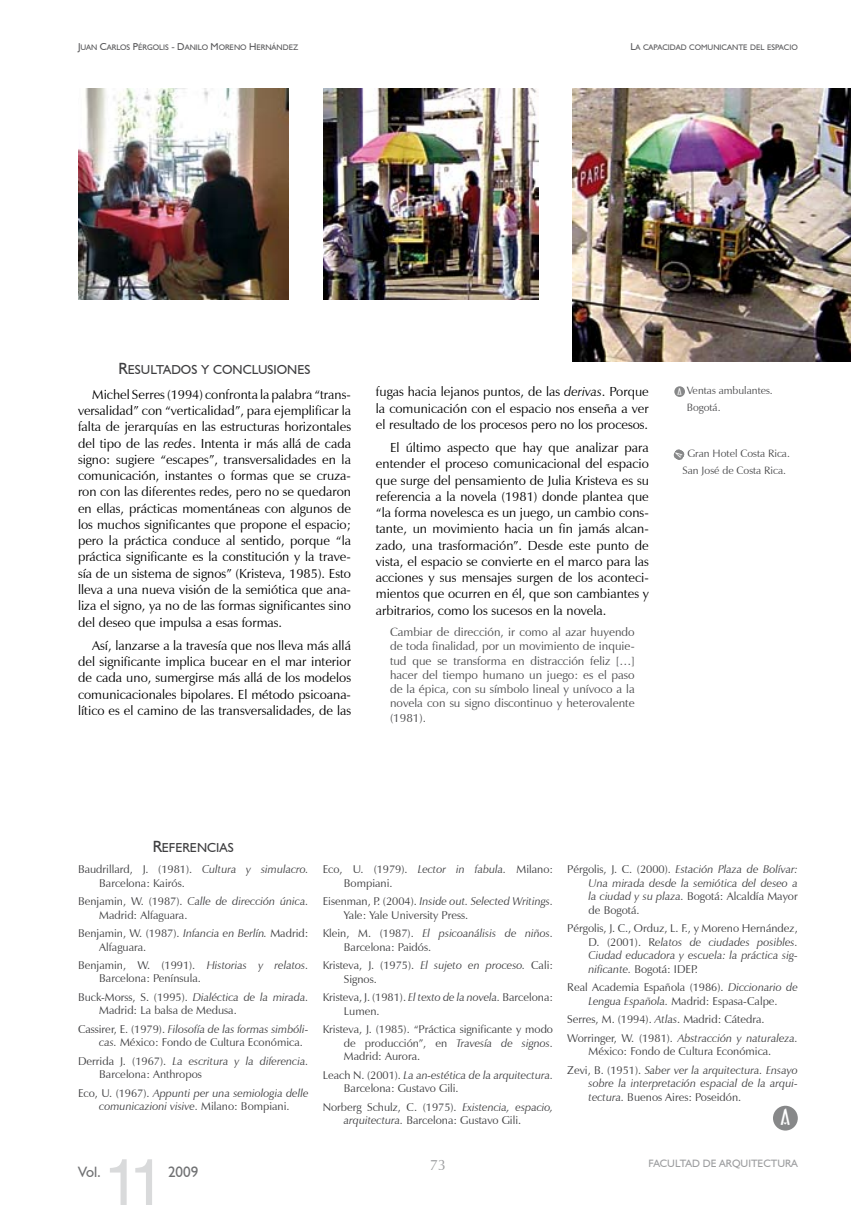
<style>
.page{position:relative;width:851px;height:1205px;background:#fff}
.page>*{position:absolute;margin:0;border:0;box-sizing:border-box;transform-origin:0 0}
.t1{font:65px "Helvetica";color:#d9dadb}
.t2{font:21px "Architecture Plain";color:#fff;scale:1.24 1}
.t3{font:15px "Humanist 521 BT";color:#707173}
.t4{font:15px "Zapf Humanist 601 BT";color:#9c9d9f}
.t5{font:13.12px/16.2px "Zapf Humanist 601 BT";color:#000;text-align:justify}
.t6{font:13px "Humanist 521 BT";color:#3e3e40}
.t7{font:11.88px/14.2px "Zapf Humanist 601 BT";color:#4b4b4d;text-align:justify}
.t8{font:11.25px/13.5px "Zapf Humanist 601 BT";color:#3e3e40}
.t9{font:italic 11.25px/13.5px "Zapf Humanist 601 BT";color:#3e3e40;text-align:justify}
.t10{font:10.62px/16.2px "Zapf Humanist 601 BT";color:#4b4b4d}
.t11{font:10.62px "Humanist 521 BT";color:#9c9d9f}
.t12{font:9px "Architecture Plain";color:#fff;scale:1.24 1}
.t13{font:8px "Humanist 521 BT";color:#58585a}
.s1{font-size:10px}
.s2{font-size:16.25px}
.s3{font-style:italic}
.s4{font-style:normal}
</style>
<div class="page">
<img style="left:323px;top:89px;width:215px;height:210px">
<img style="left:572px;top:89px;width:278px;height:272px">
<div style="left:772px;top:1106px;width:25px;height:24px;background:#878889;border-radius:50%"></div>
<div style="left:674px;top:386px;width:11px;height:11px;background:#878889;border-radius:50%"></div>
<img style="left:78px;top:89px;width:211px;height:210px">
<svg style="left:673px;top:449px;width:12px;height:11px"></svg>
<p class="t13" style="left:78px;top:42px;width:222px"><span class="s1">J</span>UAN <span class="s1">C</span>ARLOS <span class="s1">P</span>ÉRGOLIS <span class="s1">- D</span>ANILO <span class="s1">M</span>ORENO <span class="s1">H</span> ERNÁNDEZ</p>
<p class="t13" style="left:630px;top:42px;width:169px"><span class="s1">L</span>A CAPACIDAD COMUNICANTE DEL ESPACIO</p>
<p class="t6" style="left:119px;top:361px;width:193px"><span class="s2">R</span>ESULTADOS Y CONCLUSIONES</p>
<p class="t5" style="left:78px;top:386px;width:274px;text-indent:14px">Michel Serres (1 994) confronta la palabra “trans&shy;versalidad” con “verticalidad”, para ejemplificar la falta de jerarquías en las estructuras horizontales del tipo de las <span class="s3">redes</span>. Intenta ir más allá de cada signo: sugiere “escapes”, transversalidades en la comunicación, instantes o formas que se cruza&shy;ron con las diferentes redes, pero no se quedaron en ellas, prácticas momentáneas con algunos de los muchos significantes que propone el espacio; pero la práctica conduce al sentido, porque “la práctica significante es la constitución y la trave&shy;sía de un sistema de signos” (Kristeva, 1 985). Esto lleva a una nueva visión de la semiótica que ana&shy;liza el signo, ya no de las formas significantes sino del deseo que impulsa a esas formas.</p>
<p class="t5" style="left:78px;top:637px;width:274px;text-indent:14px">Así, lanzarse a la travesía que nos lleva más allá del significante implica bucear en el mar interior de cada uno, sumergirse más allá de los modelos comunicacionales bipolares. El método psicoana&shy;lítico es el camino de las transversalidades, de las</p>
<p class="t5" style="left:376px;top:384px;width:274px">fugas hacia lejanos puntos, de las <span class="s3">derivas</span>. Porque la comunicación con el espacio nos enseña a ver el resultado de los procesos pero no los procesos.</p>
<p class="t5" style="left:376px;top:439px;width:274px;text-indent:14px">El último aspecto que hay que analizar para entender el proceso comunicacional del espacio que surge del pensamiento de Julia Kristeva es su referencia a la novela (1 981 ) donde plantea que “la forma novelesca es un juego, un cambio cons&shy;tante, un movimiento hacia un fin jamás alcan&shy;zado, una trasformación”. Desde este punto de vista, el espacio se convierte en el marco para las acciones y sus mensajes surgen de los aconteci&shy;mientos que ocurren en él, que son cambiantes y arbitrarios, como los sucesos en la novela.</p>
<p class="t7" style="left:390px;top:625px;width:246px">Cambiar de dirección, ir como al azar huyendo de toda finalidad, por un movimiento de inquie&shy;tud que se transforma en distracción feliz […] hacer del tiempo humano un juego: es el paso de la épica, con su símbolo lineal y unívoco a la novela con su signo discontinuo y heterovalente (1 981 ).</p>
<p class="t10" style="left:686px;top:383px;width:88px">Ventas ambulantes.<br>Bogotá.</p>
<p class="t12" style="left:677px;top:386px;width:5px">A</p>
<p class="t10" style="left:682px;top:446px;width:109px;text-align:center">Gran Hotel Costa Rica.<br>San José de Costa Rica.</p>
<p class="t6" style="left:153px;top:839px;width:83px"><span class="s2">R</span>EFERENCIAS</p>
<p class="t8" style="left:99px;top:862px;width:211px;text-indent:-21px">Baudrillard, J. (1 981 ). <span class="s3">Cultura y simulacro.<br></span>Barcelona: Kairós.</p>
<p class="t8" style="left:99px;top:894px;width:211px;text-indent:-21px">Benjamin, W. (1 987). <span class="s3">Calle de dirección única.<br></span>Madrid: Alfaguara.</p>
<p class="t8" style="left:99px;top:926px;width:211px;text-indent:-21px">Benjamin, W. (1 987). <span class="s3">Infancia en Berlín.</span> Madrid:<br>Alfaguara.</p>
<p class="t8" style="left:99px;top:958px;width:211px;text-indent:-21px">Benjamin, W. (1 991 ). <span class="s3">Historias y relatos.<br></span>Barcelona: Península.</p>
<p class="t8" style="left:99px;top:990px;width:211px;text-indent:-21px">Buck-Morss, S. (1 995). <span class="s3">Dialéctica de la mirada.<br></span>Madrid: La balsa de Medusa.</p>
<p class="t8" style="left:99px;top:1022px;width:211px;text-indent:-21px">Cassirer, E. (1 979). <span class="s3">Filosofía de las formas simbóli&shy;cas.</span> México: Fondo de Cultura Económica.</p>
<p class="t8" style="left:99px;top:1054px;width:211px;text-indent:-21px">Derrida J. (1 967). <span class="s3">La escritura y la diferencia.<br></span>Barcelona: Anthropos</p>
<p class="t9" style="left:78px;top:1086px;width:232px;text-align:center"><span class="s4">Eco, U. (1 967).</span> Appunti per una semiologia delle comunicazioni visive. <span class="s4">Milano: Bompiani.</span></p>
<h1 class="t1" style="left:103px;top:1144px;width:63px">11</h1>
<p class="t3" style="left:78px;top:1162px;width:25px">VOL.</p>
<p class="t3" style="left:168px;top:1162px;width:32px">2009</p>
<p class="t8" style="left:344px;top:862px;width:211px;text-indent:-21px">Eco, U. (1 979). <span class="s3">Lector in fabula.</span> Milano:<br>Bompiani.</p>
<p class="t8" style="left:344px;top:894px;width:211px;text-indent:-21px">Eisenman, P. (2004). <span class="s3">Inside out. Selected Writings.<br></span>Yale: Yale University Press.</p>
<p class="t8" style="left:344px;top:926px;width:211px;text-indent:-21px">Klein, M. (1 987). <span class="s3">El psicoanálisis de niños.<br></span>Barcelona: Paidós.</p>
<p class="t8" style="left:344px;top:958px;width:211px;text-indent:-21px">Kristeva, J. (1 975). <span class="s3">El sujeto en proceso.</span> Cali:<br>Signos.</p>
<p class="t8" style="left:344px;top:990px;width:211px;text-indent:-21px">Kristeva, J. (1 981 ). <span class="s3">El texto de la novela.</span> Barcelona:<br>Lumen.</p>
<p class="t8" style="left:344px;top:1022px;width:211px;text-align:justify;text-indent:-21px">Kristeva, J. (1 985). “Práctica significante y modo de producción”, en <span class="s3">Travesía de signos.<br></span>Madrid: Aurora.</p>
<p class="t8" style="left:344px;top:1068px;width:211px;text-indent:-21px">Leach N. (2001 ). <span class="s3">La an-estética de la arquitectura.<br></span>Barcelona: Gustavo Gili.</p>
<p class="t8" style="left:344px;top:1100px;width:211px;text-indent:-21px">Norberg Schulz, C. (1 975). <span class="s3">Existencia, espacio, arquitectura.</span> Barcelona: Gustavo Gili.</p>
<h2 class="t2" style="left:780px;top:1104px;width:9px">A</h2>
<p class="t9" style="left:588px;top:863px;width:211px;text-indent:-21px"><span class="s4">Pérgolis, J. C. (2000).</span> Estación Plaza de Bolívar:<br>Una mirada desde la semiótica del deseo a la ciudad y su plaza. <span class="s4">Bogotá: Alcaldía Mayor de Bogotá.</span></p>
<p class="t9" style="left:588px;top:921px;width:211px;text-indent:-21px"><span class="s4">Pérgolis, J. C., Orduz, L. F., y Moreno Hernández, D. (2001 ). R</span>elatos de ciudades posibles.<br>Ciudad educadora y escuela: la práctica sig&shy;nificante. <span class="s4">Bogotá: IDEP.</span></p>
<p class="t8" style="left:567px;top:980px;width:232px;text-align:center">Real Academia Española (1 986). <span class="s3">Diccionario de<br>Lengua Española.</span> Madrid: Espasa-Calpe.</p>
<p class="t8" style="left:567px;top:1010px;width:232px;line-height:18.5px">Serres, M. (1 994). <span class="s3">Atlas</span>. Madrid: Cátedra.<br>Worringer, W. (1 981 ). <span class="s3">Abstracción y naturaleza.</span></p>
<p class="t8" style="left:567px;top:1042px;width:232px;line-height:18.5px;text-align:center">México: Fondo de Cultura Económica.<br>Zevi, B. (1 951 ). <span class="s3">Saber ver la arquitectura. Ensayo</span></p>
<p class="t9" style="left:588px;top:1076px;width:211px">sobre la interpretación espacial de la arqui&shy;tectura. <span class="s4">Buenos Aires: Poseidón.</span></p>
<p class="t4" style="left:429px;top:1156px;width:16px">73</p>
<p class="t11" style="left:648px;top:1157px;width:151px">FACULTAD DE ARQUITECTURA</p>
</div>
